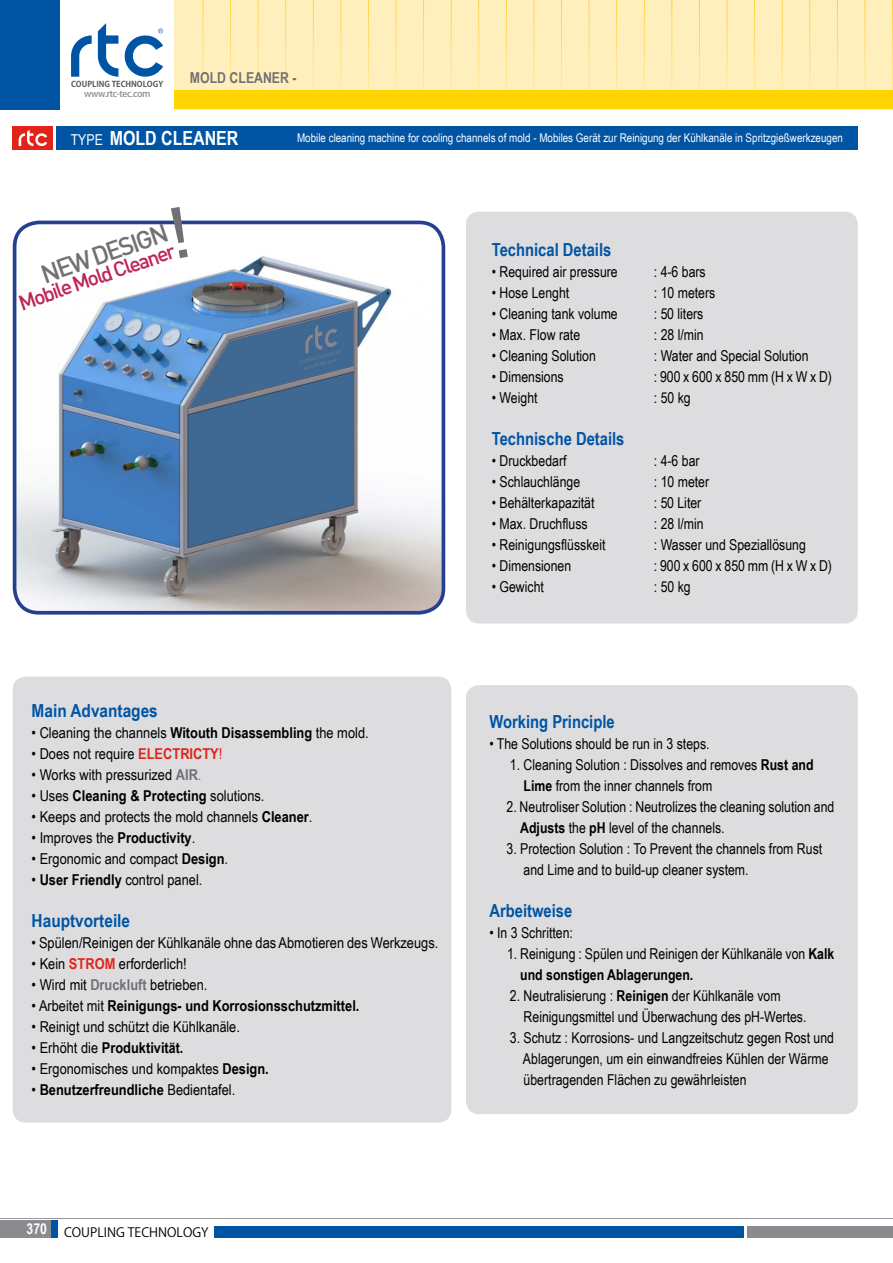
<style>
.page{position:relative;width:893px;height:1263px;background:#fff}
.page>*{position:absolute;margin:0;border:0;box-sizing:border-box;transform-origin:0 0}
.t1{font:500 25.35px "DI Nbek";color:#717073}
.t2{font:500 21px "DI Nbek";color:#c02555}
.t3{font:700 19.5px "Arial Narrow";color:#fff}
.t4{font:700 18px "Arial Narrow";color:#0054a4}
.t5{font:700 18px "Arial Narrow";color:#0054a4;scale:1.04 1}
.t6{font:15px/21px "Arial Narrow";color:#000}
.t7{font:15px "Arial Narrow";color:#000;scale:1.04 1}
.t8{font:700 15px "Arial Narrow";color:#000;scale:1.04 1}
.t9{font:700 15px "Arial Narrow";color:#717073}
.t10{font:700 15px "Arial Narrow";color:#fff}
.t11{font:12.75px "Koz Go Pr 6 N";color:#000}
.t12{font:12px "Arial Narrow";color:#fff}
.t13{font:500 9.15px "Koz Go Pr 6 N";letter-spacing:-.04em;color:#8b8a8e}
.t14{font:700 8.1px "Koz Go Pr 6 N";color:#58595b}
.s1{font-weight:400;font-size:15px}
.s2{font-weight:700}
.s3{font-weight:700;color:#e2231a}
.s4{color:#e2231a}
.s5{font-weight:700;color:#717073}
.s6{color:#717073}
.s7{font-weight:400}
</style>
<div class="page">
<div style="left:0;top:1220px;width:50px;height:17px;background:#8b8a8e"></div>
<div style="left:747px;top:1226px;width:146px;height:11px;background:#8b8a8e"></div>
<div style="left:214px;top:1226px;width:530px;height:11px;background:#0054a4"></div>
<div style="left:51px;top:1220px;width:7px;height:17px;background:#0054a4"></div>
<hr style="left:0;top:1218px;width:893px;height:1px;background:#97979b">
<div style="left:175px;top:0;width:718px;height:109px;background:#ffefbd"></div>
<svg style="left:202px;top:0;width:691px;height:91px"></svg>
<div style="left:175px;top:91px;width:718px;height:18px;background:#ffd400"></div>
<div style="left:13px;top:677px;width:438px;height:446px;background:#dddddf;border-radius:13px"></div>
<div style="left:56px;top:126px;width:802px;height:23px;background:#0054a4"></div>
<div style="left:13px;top:126px;width:40px;height:23px;background:#e2231a"></div>
<svg style="left:19px;top:129px;width:28px;height:18px"></svg>
<div style="left:0;top:0;width:60px;height:110px;background:#0054a4"></div>
<svg style="left:71px;top:35px;width:21px;height:42px"></svg>
<svg style="left:98px;top:23px;width:65px;height:54px"></svg>
<img style="left:15px;top:222px;width:428px;height:388px">
<div style="left:13px;top:221px;width:432px;height:394px;border:4px solid #25408f;border-radius:24px"></div>
<div style="left:466px;top:212px;width:392px;height:411px;background:#dddddf;border-radius:13px"></div>
<div style="left:466px;top:685px;width:392px;height:429px;background:#dddddf;border-radius:13px"></div>
<svg style="left:171px;top:220px;width:17px;height:38px"></svg>
<p class="t14" style="left:71px;top:79px;width:94px">COUPLING TECHNOLOGY</p>
<p class="t13" style="left:84px;top:88px;width:68px">www.rtc-tec.com</p>
<p class="t9" style="left:190px;top:69px;width:108px">MOLD CLEANER -</p>
<h3 class="t3" style="left:71px;top:127px;width:169px"><span class="s1">TYPE</span> MOLD CLEANER</h3>
<p class="t12" style="left:297px;top:131px;width:547px">Mobile cleaning machine for cooling channels of mold - Mobiles Gerät zur Reinigung der Kühlkanäle in Spritzgießwerkzeugen</p>
<h1 class="t1" style="left:37px;top:260px;width:134px;rotate:-19deg">NEW DESIGN</h1>
<h2 class="t2" style="left:15px;top:291px;width:166px;rotate:-19deg">Mobile Mold Cleaner</h2>
<p class="t5" style="left:32px;top:700px;width:123px">Main Advantages</p>
<p class="t7" style="left:32px;top:724px;width:326px">• Cleaning the channels <span class="s2">Witouth Disassembling</span> the mold.</p>
<p class="t7" style="left:32px;top:745px;width:185px">• Does not require <span class="s3">ELECTRICTY</span><span class="s4">!</span></p>
<p class="t7" style="left:32px;top:766px;width:165px">• Works with pressurized <span class="s5">AIR</span><span class="s6">.</span></p>
<p class="t8" style="left:32px;top:787px;width:225px"><span class="s7">• Uses</span> Cleaning &amp; Protecting <span class="s7">solutions.</span></p>
<p class="t7" style="left:32px;top:808px;width:272px">• Keeps and protects the mold channels <span class="s2">Cleaner</span>.</p>
<p class="t7" style="left:32px;top:829px;width:159px">• Improves the <span class="s2">Productivity</span>.</p>
<p class="t7" style="left:32px;top:850px;width:190px">• Ergonomic and compact <span class="s2">Design</span>.</p>
<p class="t7" style="left:32px;top:871px;width:166px">• <span class="s2">User Friendly</span> control panel.</p>
<p class="t5" style="left:32px;top:910px;width:96px">Hauptvorteile</p>
<p class="t7" style="left:32px;top:934px;width:393px">• Spülen/Reinigen der Kühlkanäle ohne das Abmotieren des Werkzeugs.</p>
<p class="t7" style="left:32px;top:955px;width:151px">• Kein <span class="s3">STROM</span> erforderlich!</p>
<p class="t7" style="left:32px;top:976px;width:171px">• Wird mit <span class="s5">Druckluft</span> betrieben.</p>
<p class="t8" style="left:32px;top:997px;width:317px"><span class="s7">• Arbeitet mit</span> Reinigungs- und Korrosionsschutzmittel.</p>
<p class="t7" style="left:32px;top:1018px;width:202px">• Reinigt und schützt die Kühlkanäle.</p>
<p class="t8" style="left:32px;top:1039px;width:147px"><span class="s7">• Erhöht die</span> Produktivität.</p>
<p class="t7" style="left:32px;top:1060px;width:230px">• Ergonomisches und kompaktes <span class="s2">Design.</span></p>
<p class="t8" style="left:32px;top:1081px;width:197px"><span class="s7">•</span> Benutzerfreundliche <span class="s7">Bedientafel.</span></p>
<p class="t10" style="left:27px;top:1220px;width:22px">370</p>
<p class="t11" style="left:64px;top:1225px;width:146px">COUPLING TECHNOLOGY</p>
<p class="t4" style="left:492px;top:239px;width:121px">Technical Details</p>
<p class="t6" style="left:492px;top:261px;width:127px">• Required air pressure</p>
<p class="t6" style="left:654px;top:261px;width:53px">: 4-6 bars</p>
<p class="t6" style="left:492px;top:282px;width:79px">• Hose Lenght</p>
<p class="t6" style="left:654px;top:282px;width:63px">: 10 meters</p>
<p class="t6" style="left:492px;top:303px;width:127px">• Cleaning tank volume</p>
<p class="t6" style="left:654px;top:303px;width:51px">: 50 liters</p>
<p class="t6" style="left:492px;top:324px;width:90px">• Max. Flow rate</p>
<p class="t6" style="left:654px;top:324px;width:51px">: 28 l/min</p>
<p class="t6" style="left:492px;top:345px;width:106px">• Cleaning Solution</p>
<p class="t6" style="left:654px;top:345px;width:156px">: Water and Special Solution</p>
<p class="t6" style="left:492px;top:366px;width:73px">• Dimensions</p>
<p class="t6" style="left:654px;top:366px;width:180px">: 900 x 600 x 850 mm (H x W x D)</p>
<p class="t6" style="left:492px;top:387px;width:47px">• Weight</p>
<p class="t6" style="left:654px;top:387px;width:38px">: 50 kg</p>
<p class="t4" style="left:492px;top:428px;width:134px">Technische Details</p>
<p class="t6" style="left:492px;top:450px;width:76px">• Druckbedarf</p>
<p class="t6" style="left:654px;top:450px;width:47px">: 4-6 bar</p>
<p class="t6" style="left:492px;top:471px;width:90px">• Schlauchlänge</p>
<p class="t6" style="left:654px;top:471px;width:57px">: 10 meter</p>
<p class="t6" style="left:492px;top:492px;width:104px">• Behälterkapazität</p>
<p class="t6" style="left:654px;top:492px;width:49px">: 50 Liter</p>
<p class="t6" style="left:492px;top:513px;width:97px">• Max. Druchfluss</p>
<p class="t6" style="left:654px;top:513px;width:51px">: 28 l/min</p>
<p class="t6" style="left:492px;top:534px;width:115px">• Reinigungsflüsskeit</p>
<p class="t6" style="left:654px;top:534px;width:154px">: Wasser und Speziallösung</p>
<p class="t6" style="left:492px;top:555px;width:81px">• Dimensionen</p>
<p class="t6" style="left:654px;top:555px;width:180px">: 900 x 600 x 850 mm (H x W x D)</p>
<p class="t6" style="left:492px;top:576px;width:54px">• Gewicht</p>
<p class="t6" style="left:654px;top:576px;width:38px">: 50 kg</p>
<p class="t4" style="left:489px;top:711px;width:127px">Working Principle</p>
<p class="t6" style="left:489px;top:733px;width:222px">• The Solutions should be run in 3 steps.</p>
<p class="t6" style="left:524px;top:754px;width:291px;text-indent:-14px">1. Cleaning Solution : Dissolves and removes <span class="s2">Rust and<br>Lime</span> from the inner channels from</p>
<p class="t6" style="left:520px;top:796px;width:316px;text-indent:-14px">2. Neutroliser Solution : Neutrolizes the cleaning solution and<br><span class="s2">Adjusts</span> the <span class="s2">pH</span> level of the channels.</p>
<p class="t6" style="left:524px;top:838px;width:300px;text-indent:-17px">3. Protection Solution : To Prevent the channels from Rust and Lime and to build-up cleaner system.</p>
<p class="t4" style="left:489px;top:900px;width:84px">Arbeitweise</p>
<p class="t6" style="left:489px;top:922px;width:85px">• In 3 Schritten:</p>
<p class="t6" style="left:520px;top:943px;width:316px;text-indent:-13px">1. Reinigung : Spülen und Reinigen der Kühlkanäle von <span class="s2">Kalk und sonstigen Ablagerungen.</span></p>
<p class="t6" style="left:524px;top:985px;width:284px;text-indent:-14px">2. Neutralisierung : <span class="s2">Reinigen</span> der Kühlkanäle vom<br>Reinigungsmittel und Überwachung des pH-Wertes.</p>
<p class="t6" style="left:523px;top:1027px;width:313px;text-indent:-13px">3. Schutz : Korrosions- und Langzeitschutz gegen Rost und<br>Ablagerungen, um ein einwandfreies Kühlen der Wärme übertragenden Flächen zu gewährleisten</p>
</div>
